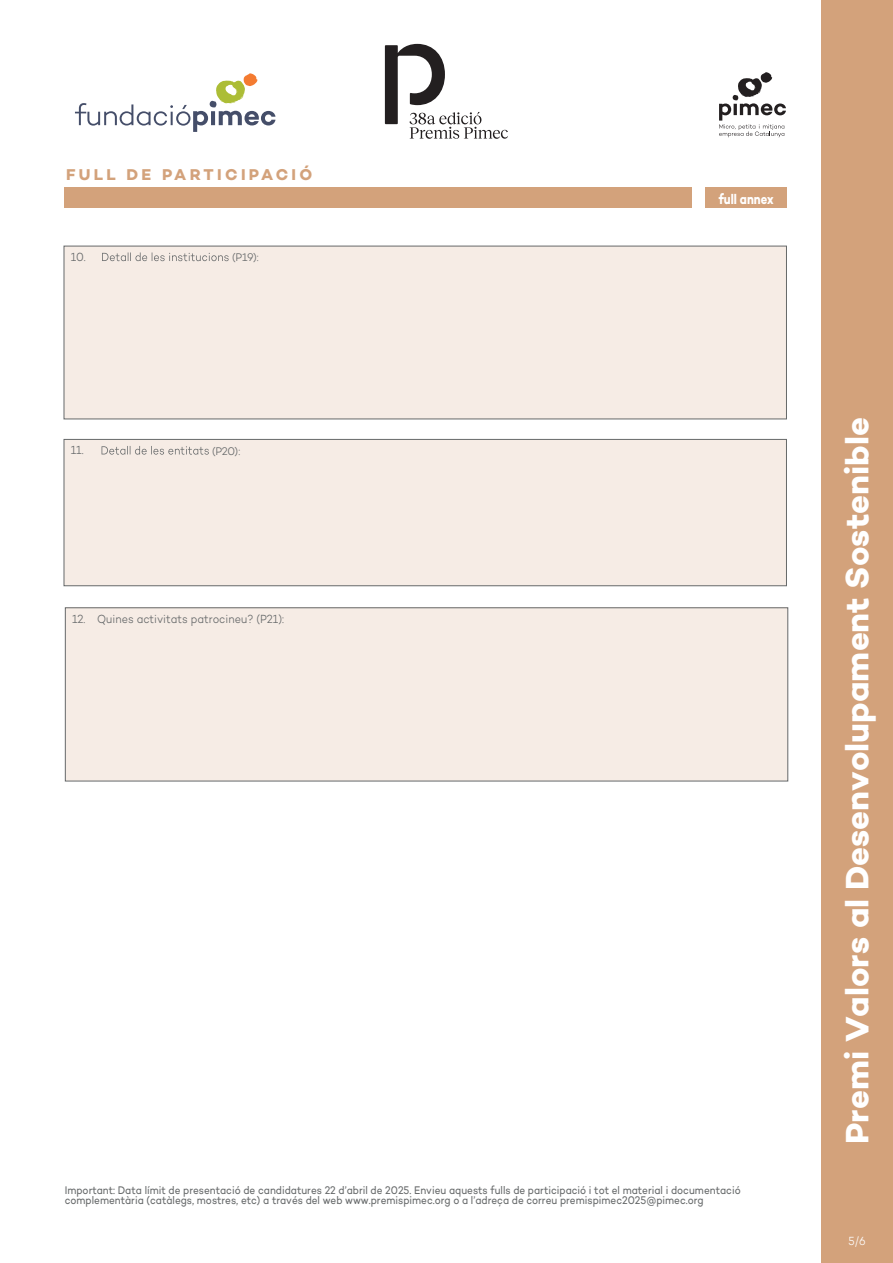
<style>
.page{position:relative;width:893px;height:1263px;background:#fff}
.page>*{position:absolute;margin:0;border:0;box-sizing:border-box;transform-origin:0 0}
.t1{font:700 33px "Campton";color:#fff}
.t2{font:700 15.9px "Campton";letter-spacing:.21em;color:#d3a27b}
.t3{font:700 14.25px "Campton";color:#fff;scale:.8 1}
.t4{font:300 12px "Campton";color:#66696a;scale:.9 1}
.t5{font:300 12px "Campton";color:#fff;scale:.89 1}
.t6{font:11.25px/10.2px "Campton";color:#66696a;scale:.89 1}
.t7{font:300 11.25px "Campton";letter-spacing:-.035em;color:#66696a;scale:.95 1}
</style>
<div class="page">
<div style="left:64px;top:439px;width:722px;height:147px;background:#f6ece5"></div>
<div style="left:64px;top:439px;width:723px;height:147px;border:1px solid #66696a"></div>
<div style="left:64px;top:246px;width:722px;height:173px;background:#f6ece5"></div>
<svg style="left:102px;top:252px;width:127px;height:9px"></svg>
<svg style="left:102px;top:446px;width:107px;height:9px"></svg>
<div style="left:65px;top:608px;width:723px;height:173px;background:#f6ece5"></div>
<div style="left:821px;top:0;width:72px;height:1263px;background:#d3a27b"></div>
<div style="left:64px;top:187px;width:628px;height:21px;background:#d3a27b"></div>
<div style="left:705px;top:187px;width:82px;height:21px;background:#d3a27b"></div>
<svg style="left:75px;top:73px;width:200px;height:59px"></svg>
<svg style="left:719px;top:72px;width:67px;height:65px"></svg>
<svg style="left:385px;top:44px;width:123px;height:95px"></svg>
<h2 class="t2" style="left:66px;top:165px;width:248px">FULL DE PARTICIPACIÓ</h2>
<p class="t4" style="left:71px;top:249px;width:18px">10.</p>
<p class="t4" style="left:71px;top:443px;width:16px">11.</p>
<p class="t7" style="left:232px;top:250px;width:29px">(P19):</p>
<p class="t7" style="left:212px;top:444px;width:31px">(P20):</p>
<p class="t4" style="left:72px;top:612px;width:237px">12. Quines activitats patrocineu? (P21):</p>
<p class="t3" style="left:719px;top:190px;width:70px">full annex</p>
<p class="t6" style="left:65px;top:1184px;width:761px">Important: Data límit de presentació de candidatures 22 d’abril de 2025. Envieu aquests fulls de participació i tot el material i documentació complementària (catàlegs, mostres, etc) a través del web www.premispimec.org o a l’adreça de correu premispimec2025@pimec.org</p>
<h1 class="t1" style="left:836px;top:1144px;width:728px;rotate:-90deg">Premi Valors al Desenvolupament Sostenible</h1>
<p class="t5" style="left:848px;top:1233px;width:21px">5/6</p>
</div>
